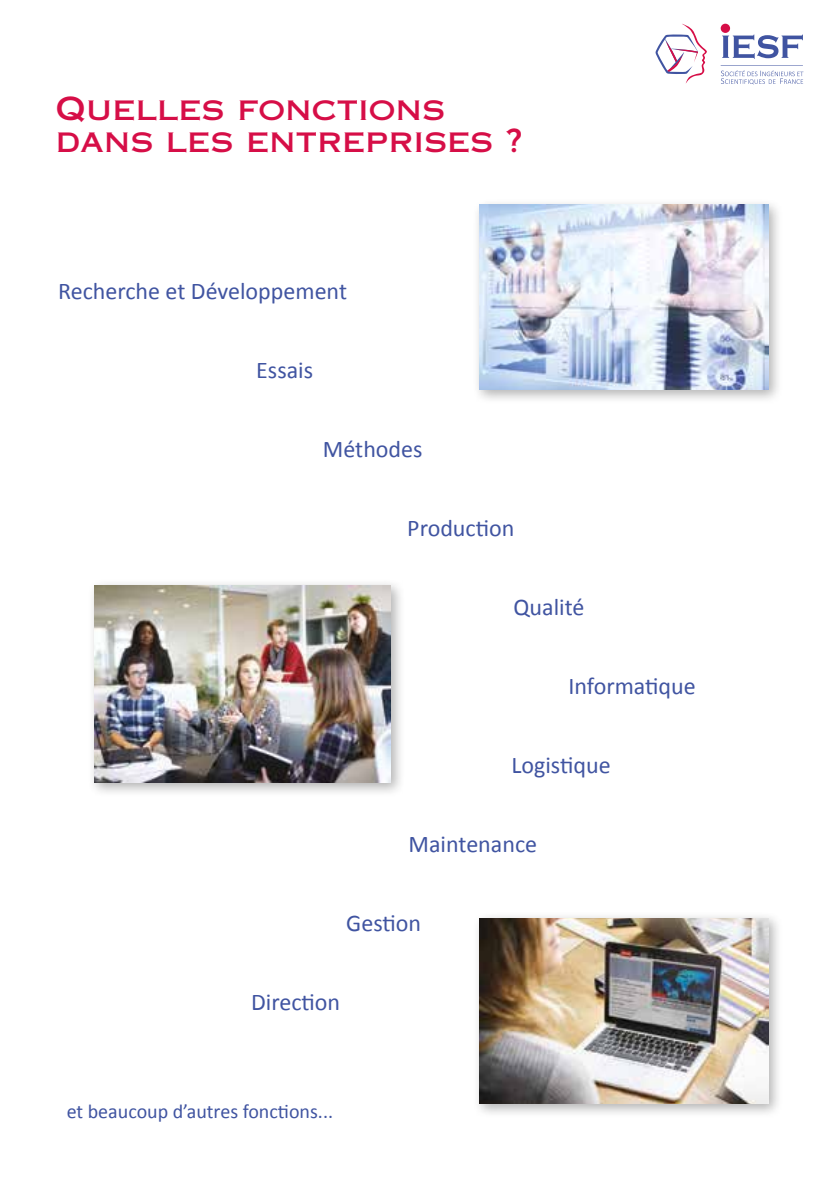
<style>
.page{position:relative;width:840px;height:1191px;background:#fff}
.page>*{position:absolute;margin:0;border:0;box-sizing:border-box;transform-origin:0 0}
.t1{font:32px/32px "Copperplate Thirty One AB";color:#d60e47}
.t2{font:24px "Calibri";color:#4054a1}
.t3{font:20px "Calibri";color:#4054a1}
</style>
<div class="page">
<div style="left:471px;top:198px;width:312px;height:206px;background:#000;opacity:.3"></div>
<img style="left:478px;top:205px;width:289px;height:184px">
<div style="left:471px;top:911px;width:312px;height:207px;background:#000;opacity:.3"></div>
<img style="left:478px;top:918px;width:289px;height:185px">
<div style="left:87px;top:578px;width:318px;height:219px;background:#000;opacity:.3"></div>
<img style="left:94px;top:585px;width:296px;height:197px">
<svg style="left:722px;top:35px;width:80px;height:24px"></svg>
<div style="left:720px;top:24px;width:9px;height:9px;background:#d60e47;border-radius:50%"></div>
<hr style="left:720px;top:65px;width:82px;height:1px;background:#4054a1">
<svg style="left:655px;top:24px;width:51px;height:59px"></svg>
<svg style="left:721px;top:70px;width:82px;height:14px"></svg>
<h1 class="t1" style="left:56px;top:93px;width:467px">QUELLES FONCTIONS<br>DANS LES ENTREPRISES ?</h1>
<p class="t2" style="left:58px;top:275px;width:290px">Recherche et Développement</p>
<p class="t2" style="left:256px;top:354px;width:58px">Essais</p>
<p class="t2" style="left:323px;top:433px;width:101px">Méthodes</p>
<p class="t2" style="left:407px;top:512px;width:108px">Production</p>
<p class="t2" style="left:513px;top:591px;width:73px">Qualité</p>
<p class="t2" style="left:568px;top:670px;width:129px">Informatique</p>
<p class="t2" style="left:511px;top:749px;width:101px">Logistique</p>
<p class="t2" style="left:408px;top:828px;width:130px">Maintenance</p>
<p class="t2" style="left:346px;top:907px;width:76px">Gestion</p>
<p class="t2" style="left:251px;top:986px;width:91px">Direction</p>
<p class="t3" style="left:67px;top:1099px;width:268px">et beaucoup d’autres fonctions...</p>
</div>
